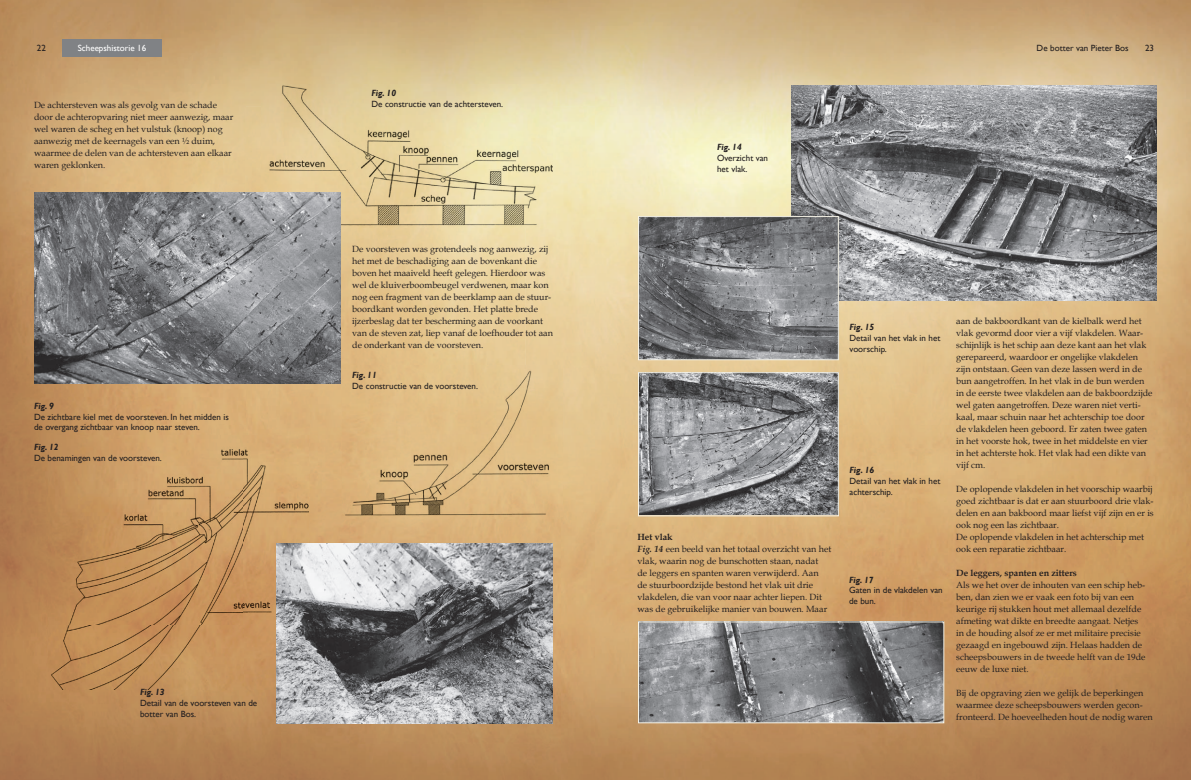
<style>
.page{position:relative;width:1191px;height:780px;background:#fff}
.page>*{position:absolute;margin:0;border:0;box-sizing:border-box;transform-origin:0 0}
.t1{font:9px/12px "Book Antiqua";color:#231f20}
.t2{font:9px/10.8px "Gill Sans";color:#231f20}
.t3{font:italic 700 9px "Gill Sans";color:#231f20}
.t4{font:700 9px "Book Antiqua";color:#231f20}
.t5{font:9px "Gill Sans";color:#fff}
.s1{font-weight:700}
.s2{font-weight:700;font-style:italic}
</style>
<div class="page">
<img style="left:0;top:0;width:245px;height:425px">
<img style="left:245px;top:0;width:350px;height:106px">
<img style="left:245px;top:106px;width:35px;height:330px">
<img style="left:280px;top:227px;width:246px;height:163px">
<img style="left:280px;top:390px;width:70px;height:390px">
<img style="left:561px;top:390px;width:34px;height:390px">
<img style="left:0;top:425px;width:70px;height:355px">
<img style="left:70px;top:425px;width:175px;height:11px">
<img style="left:350px;top:516px;width:211px;height:264px">
<img style="left:70px;top:689px;width:210px;height:91px">
<div style="left:62px;top:40px;width:100px;height:17px;background:#808285"></div>
<img style="left:595px;top:0;width:596px;height:780px">
<img style="left:262px;top:85px;width:291px;height:142px">
<img style="left:34px;top:192px;width:307px;height:191px">
<img style="left:343px;top:365px;width:219px;height:151px">
<img style="left:48px;top:436px;width:260px;height:253px">
<img style="left:276px;top:543px;width:277px;height:180px">
<img style="left:791px;top:85px;width:366px;height:215px">
<img style="left:640px;top:218px;width:197px;height:140px">
<div style="left:638px;top:216px;width:201px;height:144px;border:1px solid #f6f3e7"></div>
<img style="left:640px;top:374px;width:197px;height:140px">
<div style="left:638px;top:372px;width:201px;height:144px;border:1px solid #f6f3e7"></div>
<img style="left:640px;top:623px;width:302px;height:98px">
<div style="left:638px;top:621px;width:306px;height:102px;border:1px solid #f6f3e7"></div>
<p class="t2" style="left:37px;top:43px;width:10px">22</p>
<p class="t5" style="left:78px;top:43px;width:70px">Scheepshistorie 16</p>
<p class="t2" style="left:1036px;top:43px;width:93px">De botter van Pieter Bos</p>
<p class="t2" style="left:1145px;top:43px;width:10px">23</p>
<p class="t1" style="left:34px;top:99px;width:201px">De achtersteven was als gevolg van de schade door de achteropvaring niet meer aanwezig, maar wel waren de scheg en het vulstuk (knoop) nog aanwezig met de keernagels van een ½ duim, waarmee de delen van de achtersteven aan elkaar waren geklonken.</p>
<p class="t3" style="left:34px;top:400px;width:21px">Fig. 9</p>
<p class="t2" style="left:34px;top:411px;width:196px">De zichtbare kiel met de voorsteven. In het midden is de overgang zichtbaar van knoop naar steven.</p>
<p class="t3" style="left:34px;top:442px;width:26px">Fig. 12</p>
<p class="t2" style="left:34px;top:453px;width:129px">De benamingen van de voorsteven.</p>
<p class="t3" style="left:140px;top:687px;width:26px">Fig. 13</p>
<p class="t2" style="left:140px;top:697px;width:119px">Detail van de voorsteven van de botter van Bos.</p>
<p class="t3" style="left:371px;top:88px;width:26px">Fig. 10</p>
<p class="t2" style="left:371px;top:99px;width:133px">De constructie van de achtersteven.</p>
<p class="t1" style="left:352px;top:243px;width:202px">De voorsteven was grotendeels nog aanwezig, zij het met de beschadiging aan de bovenkant die boven het maaiveld heeft gelegen. Hierdoor was wel de kluiverboombeugel verdwenen, maar kon nog een fragment van de beerklamp aan de stuur&shy;boordkant worden gevonden. Het platte brede ijzerbeslag dat ter bescherming aan de voorkant van de steven zat, liep vanaf de loefhouder tot aan de onderkant van de voorsteven.</p>
<p class="t3" style="left:352px;top:370px;width:26px">Fig. 11</p>
<p class="t2" style="left:352px;top:381px;width:127px">De constructie van de voorsteven.</p>
<p class="t3" style="left:717px;top:142px;width:26px">Fig. 14</p>
<p class="t2" style="left:717px;top:153px;width:52px">Overzicht van het vlak.</p>
<p class="t1" style="left:637px;top:531px;width:195px"><span class="s1">Het vlak<br></span><span class="s2">Fig. 14</span> een beeld van het totaal overzicht van het vlak, waarin nog de bunschotten staan, nadat<br>de leggers en spanten waren verwijderd. Aan<br>de stuurboordzijde bestond het vlak uit drie vlakdelen, die van voor naar achter liepen. Dit was de gebruikelijke manier van bouwen. Maar</p>
<p class="t3" style="left:849px;top:322px;width:26px">Fig. 15</p>
<p class="t2" style="left:849px;top:333px;width:92px">Detail van het vlak in het voorschip.</p>
<p class="t3" style="left:849px;top:464px;width:26px">Fig. 16</p>
<p class="t2" style="left:849px;top:475px;width:92px">Detail van het vlak in het achterschip.</p>
<p class="t3" style="left:849px;top:574px;width:26px">Fig. 17</p>
<p class="t2" style="left:849px;top:585px;width:95px">Gaten in de vlakdelen van de bun.</p>
<p class="t1" style="left:956px;top:315px;width:198px">aan de bakboordkant van de kielbalk werd het vlak gevormd door vier a vijf vlakdelen. Waar&shy;schijnlijk is het schip aan deze kant aan het vlak gerepareerd, waardoor er ongelijke vlakdelen zijn ontstaan. Geen van deze lassen werd in de bun aangetroffen. In het vlak in de bun werden in de eerste twee vlakdelen aan de bakboordzijde wel gaten aangetroffen. Deze waren niet verti&shy;kaal, maar schuin naar het achterschip toe door de vlakdelen heen geboord. Er zaten twee gaten in het voorste hok, twee in het middelste en vier in het achterste hok. Het vlak had een dikte van vijf cm.</p>
<p class="t1" style="left:956px;top:483px;width:199px">De oplopende vlakdelen in het voorschip waarbij goed zichtbaar is dat er aan stuurboord drie vlak&shy;delen en aan bakboord maar liefst vijf zijn en er is ook nog een las zichtbaar.<br>De oplopende vlakdelen in het achterschip met ook een reparatie zichtbaar.</p>
<p class="t4" style="left:956px;top:567px;width:122px">De leggers, spanten en zitters</p>
<p class="t1" style="left:956px;top:579px;width:191px">Als we het over de inhouten van een schip heb&shy;ben, dan zien we er vaak een foto bij van een keurige rij stukken hout met allemaal dezelfde afmeting wat dikte en breedte aangaat. Netjes in de houding alsof ze er met militaire precisie gezaagd en ingebouwd zijn. Helaas hadden de scheepsbouwers in de tweede helft van de 19de eeuw de luxe niet.</p>
<p class="t1" style="left:956px;top:687px;width:198px">Bij de opgraving zien we gelijk de beperkingen waarmee deze scheepsbouwers werden gecon&shy;fronteerd. De hoeveelheden hout de nodig waren</p>
</div>
